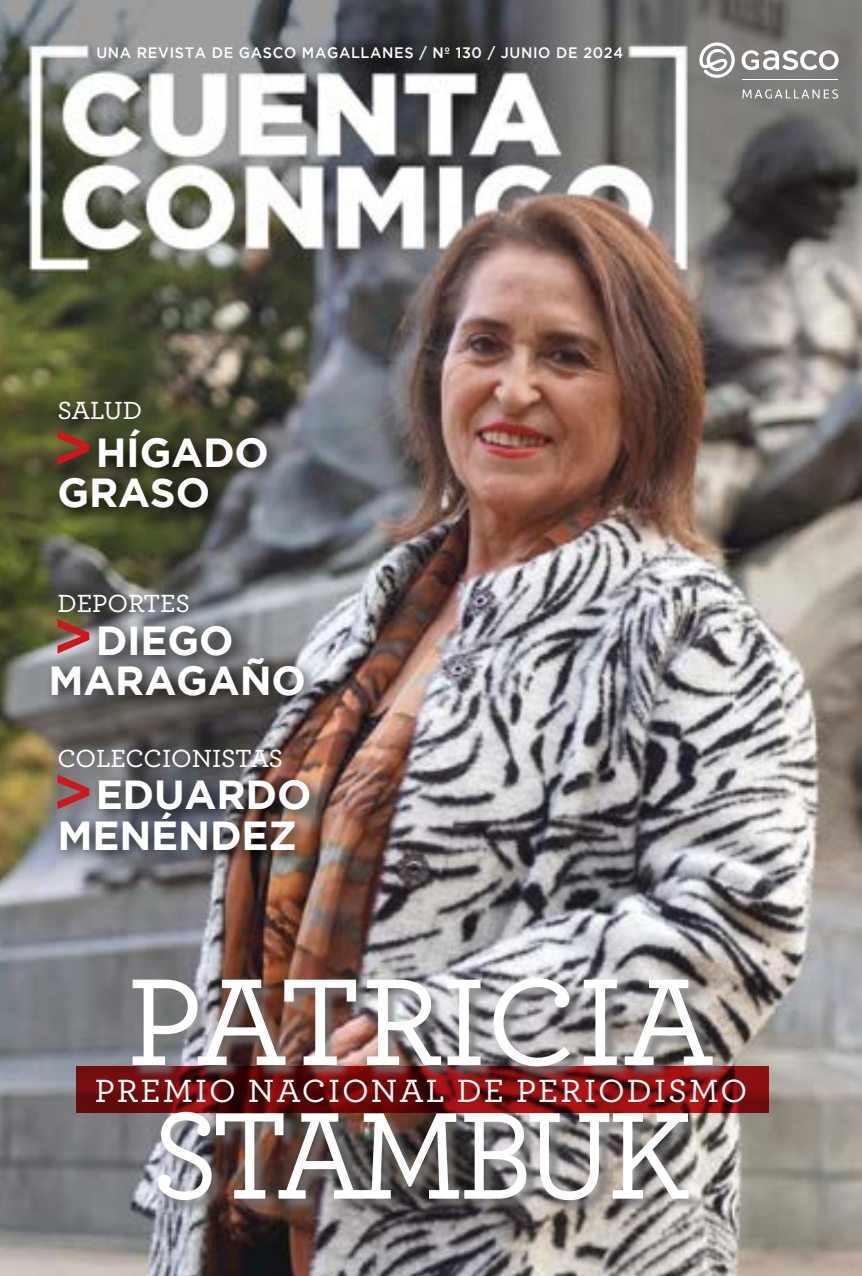
<style>
.page{position:relative;width:862px;height:1276px;background:#fff}
.page>*{position:absolute;margin:0;border:0;box-sizing:border-box;transform-origin:0 0}
.t1{font:500 129.6px/133.7px "Archer";letter-spacing:-.05em;color:#fff}
.t2{font:700 40.5px/40.3px "Gotham";letter-spacing:-.005em;color:#fff}
.t3{font:500 33.75px "Archer";letter-spacing:.06em;color:#fff}
.t4{font:500 26.1px "Archer";letter-spacing:-.005em;color:#fff}
.t5{font:500 15.08px "Gotham";letter-spacing:.045em;color:#fff;scale:.95 1}
</style>
<div class="page">
<img style="left:0;top:0;width:861px;height:1276px">
<div style="left:54px;top:774px;width:272px;height:92px;background:#000;opacity:.75"></div>
<div style="left:45px;top:620px;width:277px;height:92px;background:#000;opacity:.75"></div>
<div style="left:54px;top:423px;width:232px;height:101px;background:#000;opacity:.75"></div>
<svg style="left:742px;top:89px;width:95px;height:10px"></svg>
<svg style="left:741px;top:50px;width:97px;height:20px"></svg>
<svg style="left:699px;top:42px;width:35px;height:36px"></svg>
<hr style="left:742px;top:79px;width:95px;height:1px;background:#fff">
<svg style="left:77px;top:1067px;width:691px;height:46px;background:#720c0d"></svg>
<div style="left:134px;top:980px;width:591px;height:232px;background:#797979;opacity:.75"></div>
<svg style="left:57px;top:430px;width:32px;height:35px"></svg>
<svg style="left:57px;top:619px;width:32px;height:34px"></svg>
<svg style="left:57px;top:774px;width:32px;height:35px"></svg>
<p class="t5" style="left:96px;top:44px;width:555px">UNA REVISTA DE GASCO MAGALLANES / Nº 130 / JUNIO DE 2024</p>
<h3 class="t4" style="left:57px;top:392px;width:86px">SALUD</h3>
<h2 class="t2" style="left:57px;top:431px;width:213px;text-indent:38px">HÍGADO<br>GRASO</h2>
<h3 class="t4" style="left:57px;top:584px;width:134px">DEPORTES</h3>
<h2 class="t2" style="left:48px;top:619px;width:259px;text-indent:47px">DIEGO<br>MARAGAÑO</h2>
<h3 class="t4" style="left:57px;top:739px;width:227px">COLECCIONISTAS</h3>
<h2 class="t2" style="left:57px;top:774px;width:255px;text-indent:38px">EDUARDO<br>MENÉNDEZ</h2>
<h1 class="t1" style="left:126px;top:948px;width:589px">PATRICIA<br>STAMBUK</h1>
<h3 class="t3" style="left:95px;top:1066px;width:653px">PREMIO NACIONAL DE PERIODISMO</h3>
</div>
